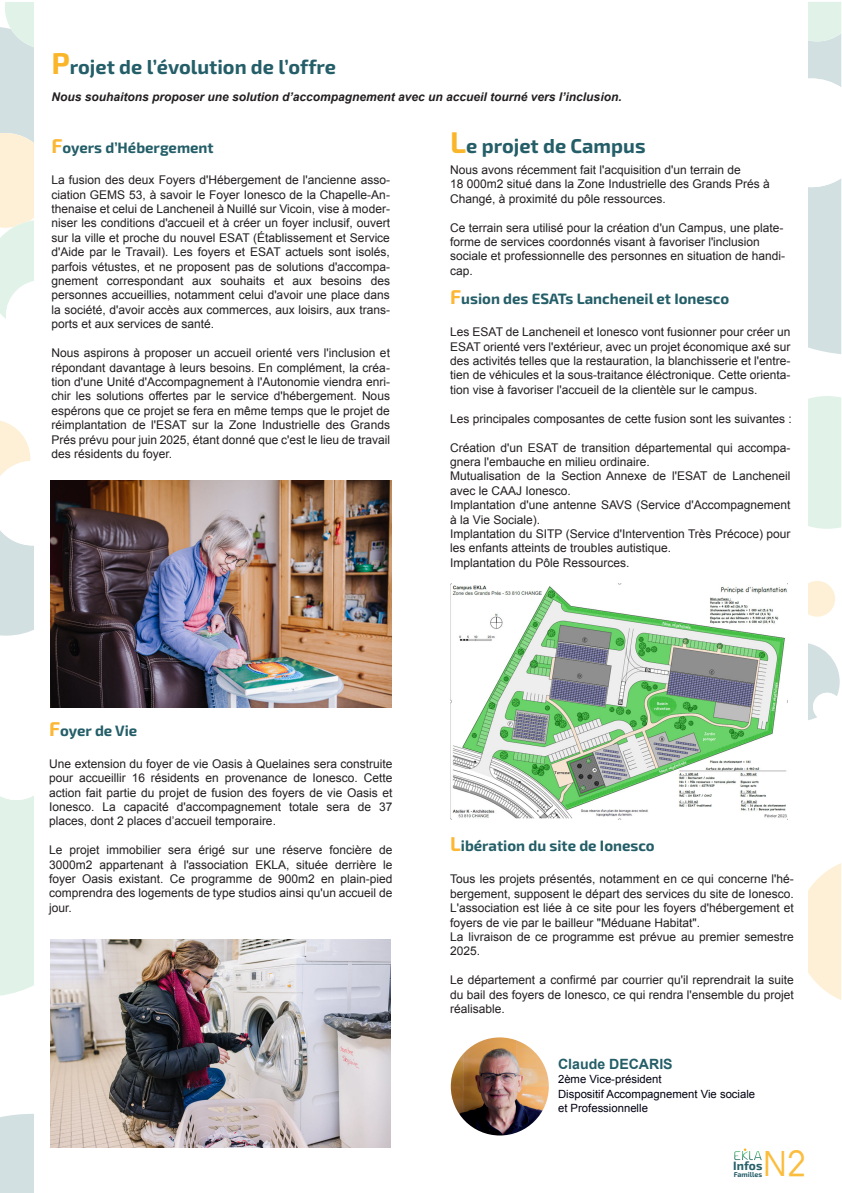
<style>
.page{position:relative;width:842px;height:1193px;background:#fff}
.page>*{position:absolute;margin:0;border:0;box-sizing:border-box;transform-origin:0 0}
.t1{font:35px "Louis George Cafe";color:#fbbd3d}
.t2{font:700 20px "Exo 2";color:#245e68}
.t3{font:700 15px "Exo 2";color:#245e68}
.t4{font:700 14.1px "Arial";color:#245e68}
.t5{font:700 12.1px "Exo 2";color:#265f69}
.t6{font:12px/14.4px "Arial";color:#231f20;text-align:justify}
.t7{font:italic 700 12px "Arial";color:#231f20}
.t8{font:11.3px/14.1px "Arial";color:#000112}
.t9{font:700 7.2px "Exo 2";color:#265f69}
.s1{font-size:30px;color:#fab62b}
.s2{font-size:20px;color:#fcb735}
.s3{font-size:38.6px}
</style>
<div class="page">
<svg style="left:809px;top:581px;width:26px;height:35px"></svg>
<svg style="left:809px;top:863px;width:32px;height:137px"></svg>
<svg style="left:809px;top:643px;width:31px;height:77px"></svg>
<div style="left:809px;top:396px;width:32px;height:133px;background:#e1f3e8"></div>
<svg style="left:809px;top:2px;width:32px;height:352px"></svg>
<svg style="left:0;top:2px;width:33px;height:317px;background:#e7ede3"></svg>
<svg style="left:0;top:421px;width:33px;height:214px"></svg>
<div style="left:0;top:796px;width:33px;height:199px;background:#e1f3e8"></div>
<div style="left:0;top:1114px;width:33px;height:78px;background:#d3e0e2"></div>
<svg style="left:734px;top:1148px;width:28px;height:12px"></svg>
<img style="left:451px;top:1037px;width:98px;height:98px;border-radius:49px">
<img style="left:51px;top:480px;width:340px;height:227px">
<img style="left:51px;top:939px;width:339px;height:208px">
<img style="left:450px;top:583px;width:337px;height:236px">
<h2 class="t2" style="left:51px;top:59px;width:286px"><span class="s1">P</span>rojet de l’évolution de l’offre</h2>
<p class="t7" style="left:51px;top:92px;width:572px">Nous souhaitons proposer une solution d’accompagnement avec un accueil tourné vers l’inclusion.</p>
<h2 class="t2" style="left:450px;top:138px;width:197px"><span class="s1">L</span>e projet de Campus</h2>
<p class="t6" style="left:450px;top:164px;width:321px;text-align:left">Nous avons récemment fait l'acquisition d'un terrain de<br>18 000m2 situé dans la Zone Industrielle des Grands Prés à<br>Changé, à proximité du pôle ressources.</p>
<p class="t6" style="left:450px;top:221px;width:336px;text-align:left">Ce terrain sera utilisé pour la création d'un Campus, une plate&shy;forme de services coordonnés visant à favoriser l'inclusion sociale et professionnelle des personnes en situation de handi&shy;cap.</p>
<p class="t3" style="left:450px;top:292px;width:280px"><span class="s2">F</span>usion des ESATs Lancheneil et Ionesco</p>
<p class="t6" style="left:450px;top:326px;width:342px">Les ESAT de Lancheneil et Ionesco vont fusionner pour créer un ESAT orienté vers l'extérieur, avec un projet économique axé sur des activités telles que la restauration, la blanchisserie et l'entre&shy;tien de véhicules et la sous-traitance éléctronique. Cette orienta&shy;tion vise à favoriser l'accueil de la clientèle sur le campus.</p>
<p class="t6" style="left:450px;top:412px;width:343px">Les principales composantes de cette fusion sont les suivantes :</p>
<p class="t6" style="left:450px;top:441px;width:342px;text-align:left">Création d'un ESAT de transition départemental qui accompa&shy;gnera l'embauche en milieu ordinaire.<br>Mutualisation de la Section Annexe de l'ESAT de Lancheneil avec le CAAJ Ionesco.<br>Implantation d'une antenne SAVS (Service d'Accompagnement à la Vie Sociale).<br>Implantation du SITP (Service d'Intervention Très Précoce) pour les enfants atteints de troubles autistique.<br>Implantation du Pôle Ressources.</p>
<p class="t3" style="left:51px;top:141px;width:164px"><span class="s2">F</span>oyers d’Hébergement</p>
<p class="t6" style="left:51px;top:174px;width:340px">La fusion des deux Foyers d'Hébergement de l'ancienne asso&shy;ciation GEMS 53, à savoir le Foyer Ionesco de la Chapelle-An&shy;thenaise et celui de Lancheneil à Nuillé sur Vicoin, vise à moder&shy;niser les conditions d'accueil et à créer un foyer inclusif, ouvert sur la ville et proche du nouvel ESAT (Établissement et Service d'Aide par le Travail). Les foyers et ESAT actuels sont isolés, parfois vétustes, et ne proposent pas de solutions d'accompa&shy;gnement correspondant aux souhaits et aux besoins des personnes accueillies, notamment celui d'avoir une place dans la société, d'avoir accès aux commerces, aux loisirs, aux trans&shy;ports et aux services de santé.</p>
<p class="t6" style="left:51px;top:347px;width:340px">Nous aspirons à proposer un accueil orienté vers l'inclusion et répondant davantage à leurs besoins. En complément, la créa&shy;tion d'une Unité d'Accompagnement à l'Autonomie viendra enri&shy;chir les solutions offertes par le service d'hébergement. Nous espérons que ce projet se fera en même temps que le projet de réimplantation de l'ESAT sur la Zone Industrielle des Grands Prés prévu pour juin 2025, étant donné que c'est le lieu de travail des résidents du foyer.</p>
<p class="t3" style="left:49px;top:725px;width:90px"><span class="s2">F</span>oyer de Vie</p>
<p class="t6" style="left:49px;top:757px;width:345px">Une extension du foyer de vie Oasis à Quelaines sera construite pour accueillir 16 résidents en provenance de Ionesco. Cette action fait partie du projet de fusion des foyers de vie Oasis et Ionesco. La capacité d'accompagnement totale sera de 37 places, dont 2 places d’accueil temporaire.</p>
<p class="t6" style="left:49px;top:843px;width:345px">Le projet immobilier sera érigé sur une réserve foncière de 3000m2 appartenant à l'association EKLA, située derrière le foyer Oasis existant. Ce programme de 900m2 en plain-pied comprendra des logements de type studios ainsi qu'un accueil de jour.</p>
<p class="t3" style="left:450px;top:839px;width:206px"><span class="s2">L</span>ibération du site de Ionesco</p>
<p class="t6" style="left:450px;top:873px;width:345px;text-align:left">Tous les projets présentés, notamment en ce qui concerne l'hé&shy;bergement, supposent le départ des services du site de Ionesco.<br>L'association est liée à ce site pour les foyers d'hébergement et foyers de vie par le bailleur "Méduane Habitat".<br>La livraison de ce programme est prévue au premier semestre 2025.</p>
<p class="t6" style="left:450px;top:973px;width:345px">Le département a confirmé par courrier qu'il reprendrait la suite du bail des foyers de Ionesco, ce qui rendra l'ensemble du projet réalisable.</p>
<p class="t4" style="left:558px;top:1058px;width:116px">Claude DECARIS</p>
<p class="t8" style="left:558px;top:1073px;width:199px">2ème Vice-président<br>Dispositif Accompagnement Vie sociale et Professionnelle</p>
<h1 class="t1" style="left:763px;top:1143px;width:45px">N<span class="s3">2</span></h1>
<p class="t5" style="left:733px;top:1161px;width:31px">Infos</p>
<p class="t9" style="left:734px;top:1171px;width:30px">Familles</p>
</div>
